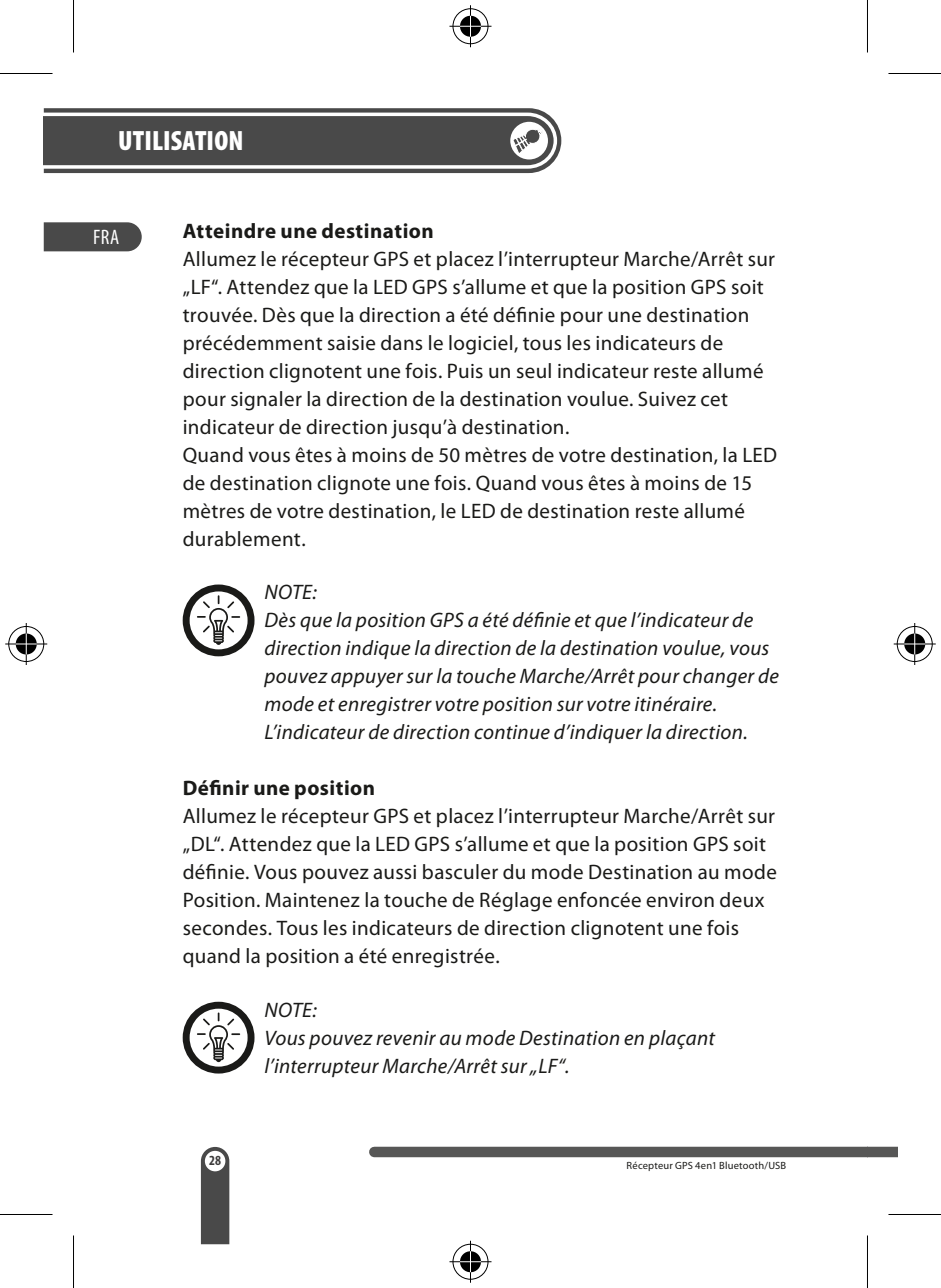
<style>
.page{position:relative;width:941px;height:1288px;background:#fff}
.page>*{position:absolute;margin:0;border:0;box-sizing:border-box;transform-origin:0 0}
.Überschrift_Ebene_1{font:900 condensed 28px "Myriad Pro";color:#fff}
.Fließtext_Ebene_1{font:21px/28px "Myriad Pro";letter-spacing:.015em;color:#1a1a18}
.HINWEIS{font:italic 21px/28px "Myriad Pro";letter-spacing:.015em;color:#1a1a18}
.Überschrift_Ebene_1-2{font:700 21px "Myriad Pro";letter-spacing:.02em;color:#1a1a18}
.t1{font:condensed 21px "Myriad Pro";color:#fff}
.t2{font:700 condensed 14px "Myriad Pro";color:#3d3c3c}
.t3{font:10.5px "Myriad Pro";letter-spacing:.015em;color:#1a1a18}
</style>
<div class="page">
<div style="left:374px;top:1147px;width:493px;height:10px;background:#575756"></div>
<svg style="left:201px;top:1147px;width:28px;height:97px;background:#646464"></svg>
<svg style="left:44px;top:222px;width:98px;height:29px;background:#515151"></svg>
<svg style="left:44px;top:108px;width:517px;height:65px;background:#646464"></svg>
<div style="left:867px;top:1147px;width:30px;height:10px;background:#575756"></div>
<svg style="left:183px;top:585px;width:71px;height:71px"></svg>
<svg style="left:183px;top:1002px;width:71px;height:72px"></svg>
<hr style="left:0;top:73px;width:52px;height:1px;background:#000">
<hr style="left:888px;top:73px;width:53px;height:1px;background:#000">
<hr style="left:0;top:1214px;width:52px;height:1px;background:#000">
<hr style="left:888px;top:1214px;width:53px;height:1px;background:#000">
<hr style="left:73px;top:0;width:1px;height:52px;background:#000">
<hr style="left:73px;top:1235px;width:1px;height:53px;background:#000">
<hr style="left:867px;top:0;width:1px;height:52px;background:#000">
<hr style="left:867px;top:1235px;width:1px;height:53px;background:#000">
<div style="left:451px;top:7px;width:39px;height:39px;border:4px solid #fff;border-radius:50%"></div>
<svg style="left:449px;top:24px;width:42px;height:4px"></svg>
<div style="left:468px;top:5px;width:5px;height:42px;background:#fff"></div>
<div style="left:458px;top:14px;width:25px;height:25px;border:4px solid #fff;border-radius:50%"></div>
<div style="left:452px;top:8px;width:36px;height:36px;border:1px solid #000;border-radius:50%"></div>
<hr style="left:449px;top:26px;width:42px;height:1px;background:#000">
<hr style="left:470px;top:5px;width:1px;height:42px;background:#000">
<svg style="left:460px;top:16px;width:21px;height:21px"></svg>
<div style="left:451px;top:1242px;width:39px;height:39px;border:4px solid #fff;border-radius:50%"></div>
<svg style="left:449px;top:1260px;width:42px;height:4px"></svg>
<div style="left:468px;top:1241px;width:5px;height:42px;background:#fff"></div>
<div style="left:458px;top:1249px;width:25px;height:25px;border:4px solid #fff;border-radius:50%"></div>
<div style="left:452px;top:1244px;width:36px;height:36px;border:1px solid #000;border-radius:50%"></div>
<hr style="left:449px;top:1261px;width:42px;height:1px;background:#000">
<hr style="left:470px;top:1241px;width:1px;height:42px;background:#000">
<svg style="left:460px;top:1251px;width:21px;height:21px"></svg>
<div style="left:7px;top:624px;width:39px;height:40px;border:4px solid #fff;border-radius:50%"></div>
<hr style="left:5px;top:642px;width:42px;height:4px;background:#fff">
<svg style="left:24px;top:623px;width:4px;height:42px"></svg>
<div style="left:14px;top:631px;width:25px;height:26px;border:4px solid #fff;border-radius:50%"></div>
<div style="left:8px;top:626px;width:36px;height:36px;border:1px solid #000;border-radius:50%"></div>
<hr style="left:5px;top:643px;width:42px;height:2px;background:#000">
<hr style="left:26px;top:623px;width:1px;height:42px;background:#000">
<div style="left:16px;top:633px;width:21px;height:21px;background:#000;border-radius:50%"></div>
<hr style="left:16px;top:643px;width:21px;height:2px;background:#fff">
<svg style="left:26px;top:633px;width:1px;height:21px"></svg>
<div style="left:895px;top:624px;width:39px;height:40px;border:4px solid #fff;border-radius:50%"></div>
<svg style="left:895px;top:642px;width:39px;height:4px"></svg>
<svg style="left:912px;top:623px;width:5px;height:42px"></svg>
<div style="left:902px;top:631px;width:25px;height:26px;border:4px solid #fff;border-radius:50%"></div>
<div style="left:897px;top:626px;width:35px;height:36px;border:1px solid #000;border-radius:50%"></div>
<hr style="left:893px;top:643px;width:42px;height:2px;background:#000">
<hr style="left:914px;top:623px;width:1px;height:42px;background:#000">
<div style="left:904px;top:633px;width:21px;height:21px;background:#000;border-radius:50%"></div>
<hr style="left:904px;top:643px;width:21px;height:2px;background:#fff">
<svg style="left:914px;top:633px;width:1px;height:21px"></svg>
<p class="Überschrift_Ebene_1" style="left:118px;top:125px;width:26px">UTILISATI</p>
<p class="Überschrift_Ebene_1" style="left:214px;top:125px;width:28px">ON</p>
<p class="t1" style="left:93px;top:224px;width:27px">FR a</p>
<p class="Überschrift_Ebene_1-2" style="left:183px;top:217px;width:253px">Atteindre une destination</p>
<p class="Fließtext_Ebene_1" style="left:183px;top:245px;width:594px">Allumez le récepteur GPS et placez l’interrupteur Marche/Arrêt sur „LF“. Attendez que la LED GPS s’allume et que la position GPS soit trouvée. Dès que la direction a été définie pour une destination précédemment saisie dans le logiciel, tous les indicateurs de direction clignotent une fois. Puis un seul indicateur reste allumé pour signaler la direction de la destination voulue. Suivez cet indicateur de direction jusqu’à destination.</p>
<p class="Fließtext_Ebene_1" style="left:183px;top:441px;width:596px">Quand vous êtes à moins de 50 mètres de votre destination, la LED de destination clignote une fois. Quand vous êtes à moins de 15 mètres de votre destination, le LED de destination reste allumé durablement.</p>
<p class="HINWEIS" style="left:264px;top:578px;width:516px">NOTE:<br>Dès que la position GPS a été définie et que l’indicateur de direction indique la direction de la destination voulue, vous pouvez appuyer sur la touche Marche/Arrêt pour changer de mode et enregistrer votre position sur votre itinéraire.<br>L’indicateur de direction continue d’indiquer la direction.</p>
<p class="Überschrift_Ebene_1-2" style="left:183px;top:774px;width:194px">Définir une position</p>
<p class="Fließtext_Ebene_1" style="left:183px;top:802px;width:596px">Allumez le récepteur GPS et placez l’interrupteur Marche/Arrêt sur „DL“. Attendez que la LED GPS s’allume et que la position GPS soit définie. Vous pouvez aussi basculer du mode Destination au mode Position. Maintenez la touche de Réglage enfoncée environ deux secondes. Tous les indicateurs de direction clignotent une fois quand la position a été enregistrée.</p>
<p class="HINWEIS" style="left:264px;top:995px;width:452px">NOTE:<br>Vous pouvez revenir au mode Destination en plaçant l’interrupteur Marche/Arrêt sur „LF“.</p>
<p class="t2" style="left:209px;top:1152px;width:14px">28</p>
<p class="t3" style="left:626px;top:1159px;width:161px">Récepteur GPS 4en1 Bluetooth/USB</p>
</div>
